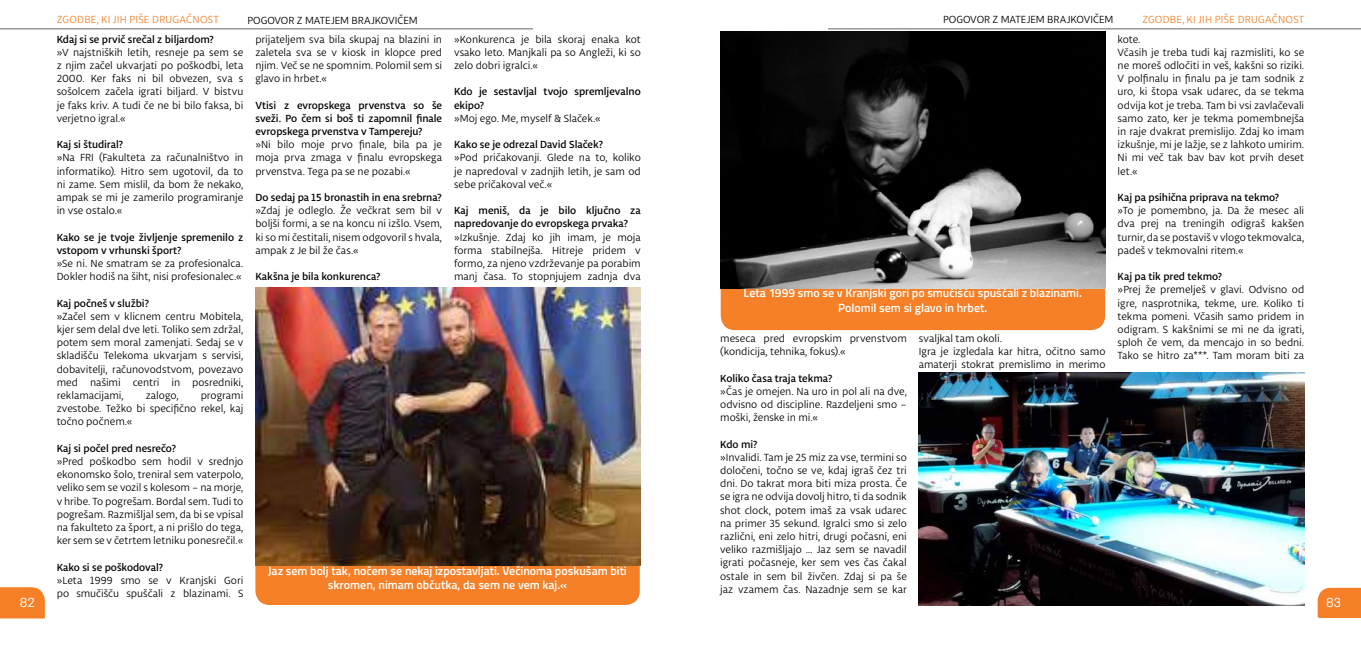
<style>
.page{position:relative;width:1361px;height:652px;background:#fff}
.page>*{position:absolute;margin:0;border:0;box-sizing:border-box;transform-origin:0 0}
.t1{font:300 13px "Antartida";color:#fff}
.t2{font:600 12px/14.4px "Titillium";color:#fff;text-align:center}
.t3{font:11px/13.2px "Libertad";letter-spacing:-.005em;color:#000;text-align:justify}
.t4{font:500 11px/13.2px "Libertad";letter-spacing:-.005em;color:#000}
.t5{font:11px "Libertad";letter-spacing:.025em;color:#f58027}
</style>
<div class="page">
<svg style="left:0;top:587px;width:45px;height:32px"></svg>
<svg style="left:1317px;top:588px;width:44px;height:30px"></svg>
<hr style="left:828px;top:28px;width:533px;height:1px;background:#666">
<hr style="left:0;top:28px;width:533px;height:1px;background:#666">
<img style="left:919px;top:373px;width:385px;height:232px">
<div style="left:255px;top:520px;width:385px;height:85px;background:#f58027;border-radius:14px"></div>
<img style="left:255px;top:288px;width:386px;height:278px">
<div style="left:721px;top:245px;width:384px;height:85px;background:#f58027;border-radius:14px"></div>
<img style="left:720px;top:31px;width:385px;height:257px">
<p class="t5" style="left:57px;top:13px;width:163px">ZGODBE, KI JIH PIŠE DRUGAČNOST</p>
<p class="t3" style="left:247px;top:14px;width:172px">POGOVOR Z MATEJEM BRAJKOVIČEM</p>
<p class="t3" style="left:943px;top:13px;width:172px">POGOVOR Z MATEJEM BRAJKOVIČEM</p>
<p class="t5" style="left:1142px;top:13px;width:163px">ZGODBE, KI JIH PIŠE DRUGAČNOST</p>
<p class="t4" style="left:57px;top:32px;width:159px">Kdaj si se prvič srečal z biljardom?</p>
<p class="t3" style="left:57px;top:45px;width:188px">»V najstniških letih, resneje pa sem se z njim začel ukvarjati po poškodbi, leta 2000. Ker faks ni bil obvezen, sva s sošolcem začela igrati biljard. V bistvu je faks kriv. A tudi če ne bi bilo faksa, bi verjetno igral.«</p>
<p class="t4" style="left:57px;top:138px;width:68px">Kaj si študiral?</p>
<p class="t3" style="left:57px;top:151px;width:188px">»Na FRI (Fakulteta za računalništvo in informatiko). Hitro sem ugotovil, da to ni zame. Sem mislil, da bom že nekako, ampak se mi je zamerilo programiranje in vse ostalo.«</p>
<p class="t4" style="left:57px;top:230px;width:188px">Kako se je tvoje življenje spremenilo z vstopom v vrhunski šport?</p>
<p class="t3" style="left:57px;top:257px;width:188px">»Se ni. Ne smatram se za profesionalca.<br>Dokler hodiš na šiht, nisi profesionalec.«</p>
<p class="t4" style="left:57px;top:296px;width:94px">Kaj počneš v službi?</p>
<p class="t3" style="left:57px;top:309px;width:188px">»Začel sem v klicnem centru Mobitela, kjer sem delal dve leti. Toliko sem zdržal, potem sem moral zamenjati. Sedaj se v skladišču Telekoma ukvarjam s servisi, dobavitelji, računovodstvom, povezavo med našimi centri in posredniki, reklamacijami,</p>
<p class="t3" style="left:255px;top:32px;width:188px">prijateljem sva bila skupaj na blazini in zaletela sva se v kiosk in klopce pred njim. Več se ne spomnim. Polomil sem si glavo in hrbet.«</p>
<p class="t4" style="left:255px;top:98px;width:188px;text-align:justify">Vtisi z evropskega prvenstva so še sveži. Po čem si boš ti zapomnil finale evropskega prvenstva v Tampereju?</p>
<p class="t3" style="left:255px;top:138px;width:188px">»Ni bilo moje prvo finale, bila pa je moja prva zmaga v finalu evropskega prvenstva. Tega pa se ne pozabi.«</p>
<p class="t4" style="left:255px;top:190px;width:188px">Do sedaj pa 15 bronastih in ena srebrna?</p>
<p class="t3" style="left:255px;top:204px;width:188px">»Zdaj je odleglo. Že večkrat sem bil v boljši formi, a se na koncu ni izšlo. Vsem, ki so mi čestitali, nisem odgovoril s hvala, ampak z Je bil že čas.«</p>
<p class="t4" style="left:255px;top:270px;width:127px">Kakšna je bila konkurenca?</p>
<p class="t3" style="left:454px;top:32px;width:188px">»Konkurenca je bila skoraj enaka kot vsako leto. Manjkali pa so Angleži, ki so zelo dobri igralci.«</p>
<p class="t4" style="left:454px;top:85px;width:188px">Kdo je sestavljal tvojo spremljevalno ekipo?</p>
<p class="t3" style="left:454px;top:111px;width:148px">»Moj ego. Me, myself &amp; Slaček.«</p>
<p class="t4" style="left:454px;top:138px;width:150px">Kako se je odrezal David Slaček?</p>
<p class="t3" style="left:454px;top:151px;width:188px">»Pod pričakovanji. Glede na to, koliko je napredoval v zadnjih letih, je sam od sebe pričakoval več.«</p>
<p class="t4" style="left:454px;top:204px;width:188px">Kaj meniš, da je bilo ključno za napredovanje do evropskega prvaka?</p>
<p class="t3" style="left:454px;top:230px;width:188px">»Izkušnje. Zdaj ko jih imam, je moja forma stabilnejša. Hitreje pridem v formo, za njeno vzdrževanje pa porabim manj časa. To stopnjujem zadnja dva</p>
<p class="t3" style="left:1117px;top:32px;width:188px;text-align:left">kote.<br>Včasih je treba tudi kaj razmisliti, ko se ne moreš odločiti in veš, kakšni so riziki.<br>V polfinalu in finalu pa je tam sodnik z uro, ki štopa vsak udarec, da se tekma odvija kot je treba. Tam bi vsi zavlačevali samo zato, ker je tekma pomembnejša in raje dvakrat premislijo. Zdaj ko imam izkušnje, mi je lažje, se z lahkoto umirim.<br>Ni mi več tak bav bav kot prvih deset let.«</p>
<p class="t4" style="left:1117px;top:190px;width:163px">Kaj pa psihična priprava na tekmo?</p>
<p class="t3" style="left:1117px;top:204px;width:188px">»To je pomembno, ja. Da že mesec ali dva prej na treningih odigraš kakšen turnir, da se postaviš v vlogo tekmovalca, padeš v tekmovalni ritem.«</p>
<p class="t4" style="left:1117px;top:270px;width:106px">Kaj pa tik pred tekmo?</p>
<p class="t3" style="left:1117px;top:283px;width:188px">»Prej že premelješ v glavi. Odvisno od igre, nasprotnika, tekme, ure. Koliko ti tekma pomeni. Včasih samo pridem in odigram. S kakšnimi se mi ne da igrati, sploh če vem, da mencajo in so bedni.<br>Tako se hitro za***. Tam moram biti za</p>
<p class="t2" style="left:743px;top:285px;width:340px">Leta 1999 smo se v Kranjski gori po smučišču spuščali z blazinami.<br>Polomil sem si glavo in hrbet.</p>
<p class="t3" style="left:720px;top:332px;width:188px">meseca pred evropskim prvenstvom (kondicija, tehnika, fokus).«</p>
<p class="t4" style="left:720px;top:371px;width:114px">Koliko časa traja tekma?</p>
<p class="t3" style="left:720px;top:384px;width:188px">»Čas je omejen. Na uro in pol ali na dve, odvisno od discipline. Razdeljeni smo – moški, ženske in mi.«</p>
<p class="t4" style="left:720px;top:437px;width:39px">Kdo mi?</p>
<p class="t3" style="left:720px;top:450px;width:188px">»Invalidi. Tam je 25 miz za vse, termini so določeni, točno se ve, kdaj igraš čez tri dni. Do takrat mora biti miza prosta. Če se igra ne odvija dovolj hitro, ti da sodnik shot clock, potem imaš za vsak udarec na primer 35 sekund. Igralci smo si zelo različni, eni zelo hitri, drugi počasni, eni veliko razmišljajo … Jaz sem se navadil igrati počasneje, ker sem ves čas čakal ostale in sem bil živčen. Zdaj si pa še jaz vzamem čas. Nazadnje sem se kar</p>
<p class="t3" style="left:919px;top:332px;width:188px;text-align:left">svaljkal tam okoli.<br>Igra je izgledala kar hitra, očitno samo amaterji stokrat premislimo in merimo</p>
<p class="t3" style="left:146px;top:389px;width:34px">zalogo,</p>
<p class="t3" style="left:57px;top:389px;width:188px;text-indent:144px">programi zvestobe. Težko bi specifično rekel, kaj točno počnem.«</p>
<p class="t4" style="left:57px;top:441px;width:121px">Kaj si počel pred nesrečo?</p>
<p class="t3" style="left:57px;top:455px;width:188px">»Pred poškodbo sem hodil v srednjo ekonomsko šolo, treniral sem vaterpolo, veliko sem se vozil s kolesom – na morje, v hribe. To pogrešam. Bordal sem. Tudi to pogrešam. Razmišljal sem, da bi se vpisal na fakulteto za šport, a ni prišlo do tega, ker sem se v četrtem letniku ponesrečil.«</p>
<p class="t4" style="left:57px;top:560px;width:108px">Kako si se poškodoval?</p>
<p class="t3" style="left:57px;top:573px;width:188px">»Leta 1999 smo se v Kranjski Gori po smučišču spuščali z blazinami. S</p>
<p class="t2" style="left:268px;top:563px;width:360px">Jaz sem bolj tak, nočem se nekaj izpostavljati. Večinoma poskušam biti skromen, nimam občutka, da sem ne vem kaj.«</p>
<p class="t1" style="left:20px;top:595px;width:16px">82</p>
<p class="t1" style="left:1326px;top:595px;width:16px">83</p>
</div>
